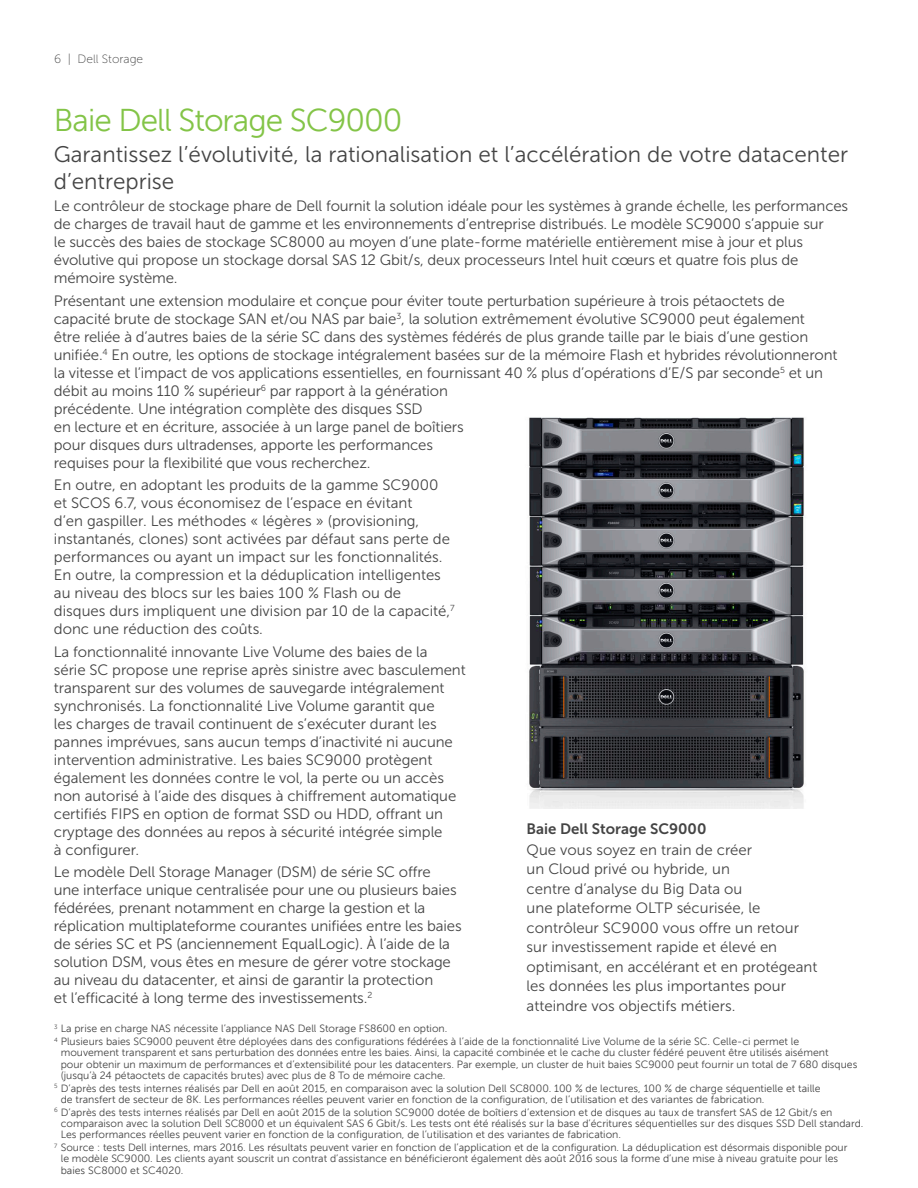
<style>
.page{position:relative;width:918px;height:1188px;background:#fff}
.page>*{position:absolute;margin:0;border:0;box-sizing:border-box;transform-origin:0 0}
.Header_Level_2{font:31.5px "Museo Sans For Dell";letter-spacing:-.03em;color:#83c447}
.Header_Level_2_Subhe{font:22.5px/27px "Museo Sans For Dell 300";color:#444}
.Paragraph_3{font:15px/18px "Museo Sans For Dell 300";letter-spacing:-.01em;color:#444}
.Header_level_4_copy{font:15px/19.5px "Museo Sans For Dell 300";color:#444}
.Header_level_4{font:15px "Museo Sans For Dell 700";color:#444}
.Page_number{font:12px "Museo Sans For Dell 100";color:#444}
.Footnote{font:10.5px/11.2px "Museo Sans For Dell";color:#444}
</style>
<div class="page">
<img style="left:529px;top:417px;width:275px;height:391px">
<p class="Page_number" style="left:54px;top:53px;width:91px">6 | Dell Storage</p>
<p class="Header_Level_2" style="left:54px;top:103px;width:350px">Baie Dell Storage SC9000</p>
<p class="Header_Level_2_Subhe" style="left:54px;top:141px;width:796px">Garantissez l’évolutivité, la rationalisation et l’accélération de votre datacenter d’entreprise</p>
<p class="Paragraph_3" style="left:54px;top:197px;width:796px">Le contrôleur de stockage phare de Dell fournit la solution idéale pour les systèmes à grande échelle, les performances de charges de travail haut de gamme et les environnements d’entreprise distribués. Le modèle SC9000 s’appuie sur<br>le succès des baies de stockage SC8000 au moyen d’une plate-forme matérielle entièrement mise à jour et plus évolutive qui propose un stockage dorsal SAS 12 Gbit/s, deux processeurs Intel huit cœurs et quatre fois plus de mémoire système.</p>
<p class="Paragraph_3" style="left:54px;top:292px;width:785px">Présentant une extension modulaire et conçue pour éviter toute perturbation supérieure à trois pétaoctets de capacité brute de stockage SAN et/ou NAS par baie<sup>3</sup>, la solution extrêmement évolutive SC9000 peut également<br>être reliée à d’autres baies de la série SC dans des systèmes fédérés de plus grande taille par le biais d’une gestion unifiée.<sup>4</sup> En outre, les options de stockage intégralement basées sur de la mémoire Flash et hybrides révolutionneront la vitesse et l’impact de vos applications essentielles, en fournissant 40 % plus d’opérations d’E/S par seconde<sup>5</sup> et un débit au moins 110 % supérieur<sup>6</sup> par rapport à la génération<br>précédente. Une intégration complète des disques SSD<br>en lecture et en écriture, associée à un large panel de boîtiers<br>pour disques durs ultradenses, apporte les performances<br>requises pour la flexibilité que vous recherchez.</p>
<p class="Paragraph_3" style="left:54px;top:476px;width:402px">En outre, en adoptant les produits de la gamme SC9000 et SCOS 6.7, vous économisez de l’espace en évitant<br>d’en gaspiller. Les méthodes « légères » (provisioning, instantanés, clones) sont activées par défaut sans perte de performances ou ayant un impact sur les fonctionnalités.<br>En outre, la compression et la déduplication intelligentes au niveau des blocs sur les baies 100 % Flash ou de disques durs impliquent une division par 10 de la capacité,<sup>7 </sup>donc une réduction des coûts.</p>
<p class="Paragraph_3" style="left:54px;top:643px;width:413px">La fonctionnalité innovante Live Volume des baies de la<br>série SC propose une reprise après sinistre avec basculement transparent sur des volumes de sauvegarde intégralement synchronisés. La fonctionnalité Live Volume garantit que<br>les charges de travail continuent de s’exécuter durant les pannes imprévues, sans aucun temps d’inactivité ni aucune intervention administrative. Les baies SC9000 protègent également les données contre le vol, la perte ou un accès non autorisé à l’aide des disques à chiffrement automatique certifiés FIPS en option de format SSD ou HDD, offrant un cryptage des données au repos à sécurité intégrée simple<br>à configurer.</p>
<p class="Paragraph_3" style="left:54px;top:863px;width:409px">Le modèle Dell Storage Manager (DSM) de série SC offre<br>une interface unique centralisée pour une ou plusieurs baies fédérées, prenant notamment en charge la gestion et la réplication multiplateforme courantes unifiées entre les baies de séries SC et PS (anciennement EqualLogic). À l’aide de la solution DSM, vous êtes en mesure de gérer votre stockage au niveau du datacenter, et ainsi de garantir la protection<br>et l’efficacité à long terme des investissements.<sup>2</sup></p>
<p class="Header_level_4" style="left:527px;top:820px;width:181px">Baie Dell Storage SC9000</p>
<p class="Header_level_4_copy" style="left:527px;top:840px;width:292px">Que vous soyez en train de créer<br>un Cloud privé ou hybride, un<br>centre d’analyse du Big Data ou<br>une plateforme OLTP sécurisée, le contrôleur SC9000 vous offre un retour sur investissement rapide et élevé en optimisant, en accélérant et en protégeant les données les plus importantes pour atteindre vos objectifs métiers.</p>
<p class="Footnote" style="left:54px;top:1023px;width:395px"><sup>3</sup> La prise en charge NAS nécessite l’appliance NAS Dell Storage FS8600 en option.</p>
<p class="Footnote" style="left:61px;top:1036px;width:798px;text-indent:-7px"><sup>4</sup> Plusieurs baies SC9000 peuvent être déployées dans des configurations fédérées à l’aide de la fonctionnalité Live Volume de la série SC. Celle-ci permet le mouvement transparent et sans perturbation des données entre les baies. Ainsi, la capacité combinée et le cache du cluster fédéré peuvent être utilisés aisément<br>pour obtenir un maximum de performances et d’extensibilité pour les datacenters. Par exemple, un cluster de huit baies SC9000 peut fournir un total de 7 680 disques (jusqu’à 24 pétaoctets de capacités brutes) avec plus de 8 To de mémoire cache.</p>
<p class="Footnote" style="left:61px;top:1083px;width:761px;text-indent:-7px"><sup>5</sup> D’après des tests internes réalisés par Dell en août 2015, en comparaison avec la solution Dell SC8000. 100 % de lectures, 100 % de charge séquentielle et taille de transfert de secteur de 8K. Les performances réelles peuvent varier en fonction de la configuration, de l’utilisation et des variantes de fabrication.</p>
<p class="Footnote" style="left:61px;top:1107px;width:804px;text-indent:-7px"><sup>6</sup> D’après des tests internes réalisés par Dell en août 2015 de la solution SC9000 dotée de boîtiers d’extension et de disques au taux de transfert SAS de 12 Gbit/s en comparaison avec la solution Dell SC8000 et un équivalent SAS 6 Gbit/s. Les tests ont été réalisés sur la base d’écritures séquentielles sur des disques SSD Dell standard.<br>Les performances réelles peuvent varier en fonction de la configuration, de l’utilisation et des variantes de fabrication.</p>
<p class="Footnote" style="left:61px;top:1142px;width:788px;text-indent:-7px"><sup>7</sup> Source : tests Dell internes, mars 2016. Les résultats peuvent varier en fonction de l’application et de la configuration. La déduplication est désormais disponible pour le modèle SC9000. Les clients ayant souscrit un contrat d’assistance en bénéficieront également dès août 2016 sous la forme d’une mise à niveau gratuite pour les baies SC8000 et SC4020.</p>
</div>
